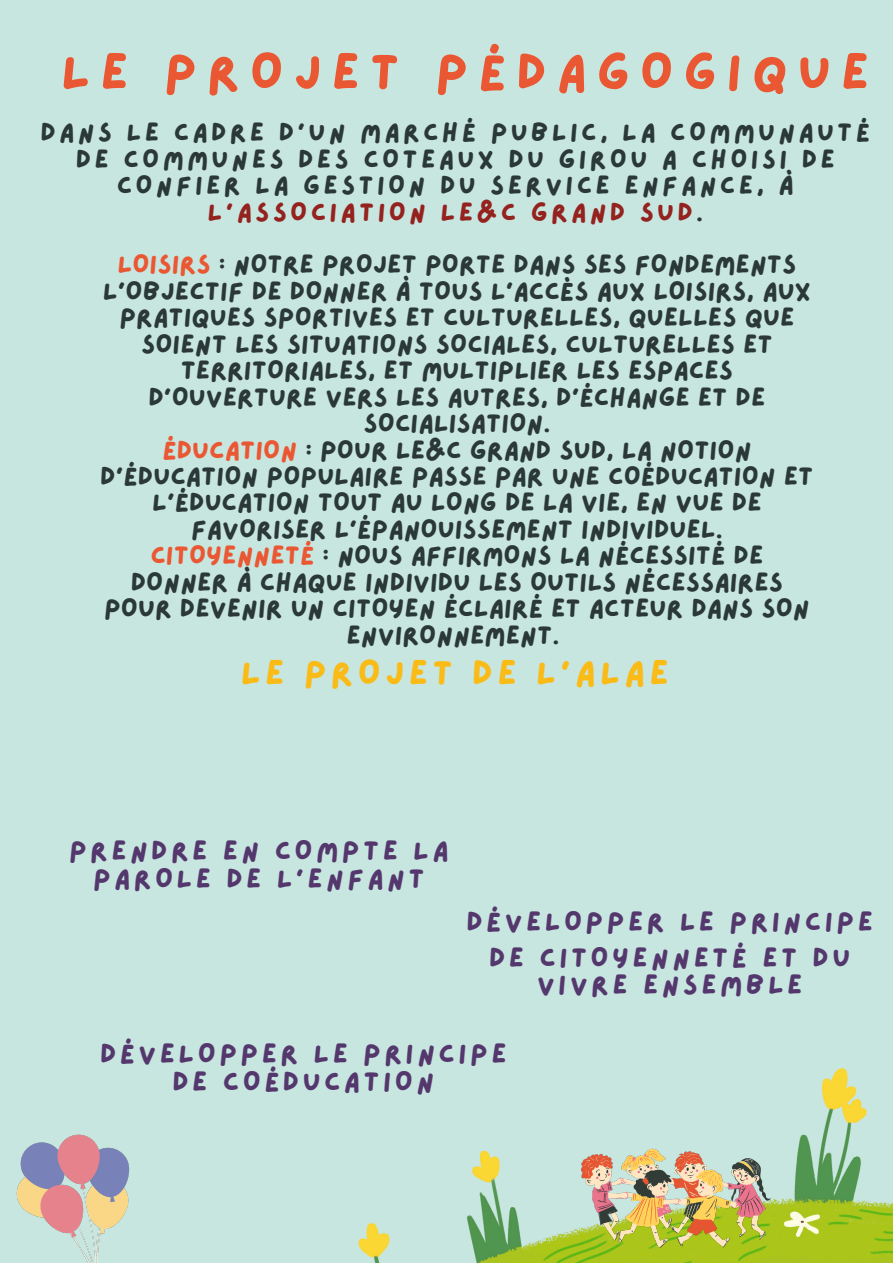
<style>
.page{position:relative;width:893px;height:1263px;background:#c8e6e0}
.page>*{position:absolute;margin:0;border:0;box-sizing:border-box;transform-origin:0 0}
.t1{font:52.05px "Lazydog";letter-spacing:.19em;color:#ea5833}
.t2{font:35.55px "Lazydog";letter-spacing:.12em;color:#fabb17}
.t3{font:28.05px/28.1px "Lazydog";letter-spacing:.12em;color:#54386d;text-align:center}
.t4{font:26.55px/26.4px "Lazydog";color:#2b3838;text-align:center}
.t5{font:26.55px/26.4px "Lazydog";letter-spacing:.12em;color:#2b3838;text-align:center}
.s1{color:#94221e}
.s2{color:#ea5833}
</style>
<div class="page">
<img style="left:358px;top:1068px;width:535px;height:195px">
<img style="left:16px;top:1134px;width:114px;height:129px">
<img style="left:578px;top:1145px;width:197px;height:106px">
<h1 class="t1" style="left:61px;top:47px;width:809px">LE PROJET PÉDAGOGIQUE</h1>
<p class="t5" style="left:40px;top:120px;width:831px">DANS LE CADRE D'UN MARCHÉ PUBLIC, LA COMMUNAUTÉ DE COMMUNES DES COTEAUX DU GIROU A CHOISI DE CONFIER LA GESTION DU SERVICE ENFANCE, À <span class="s1">L'ASSOCIATION LE&amp;C GRAND SUD</span>.</p>
<p class="t4" style="left:100px;top:253px;width:715px"><span class="s2">LOISIRS</span> : NOTRE PROJET PORTE DANS SES FONDEMENTS L'OBJECTIF DE DONNER À TOUS L'ACCÈS AUX LOISIRS, AUX PRATIQUES SPORTIVES ET CULTURELLES, QUELLES QUE SOIENT LES SITUATIONS SOCIALES, CULTURELLES ET TERRITORIALES, ET MULTIPLIER LES ESPACES D'OUVERTURE VERS LES AUTRES, D'ÉCHANGE ET DE SOCIALISATION.<br><span class="s2">ÉDUCATION</span> : POUR LE&amp;C GRAND SUD, LA NOTION D'ÉDUCATION POPULAIRE PASSE PAR UNE COÉDUCATION ET L'ÉDUCATION TOUT AU LONG DE LA VIE, EN VUE DE FAVORISER L'ÉPANOUISSEMENT INDIVIDUEL.<br><span class="s2">CITOYENNETÉ</span> : NOUS AFFIRMONS LA NÉCESSITÉ DE DONNER À CHAQUE INDIVIDU LES OUTILS NÉCESSAIRES POUR DEVENIR UN CITOYEN ÉCLAIRÉ ET ACTEUR DANS SON ENVIRONNEMENT.</p>
<p class="t2" style="left:241px;top:655px;width:429px">LE PROJET DE L'ALAE</p>
<p class="t3" style="left:69px;top:837px;width:381px">PRENDRE EN COMPTE LA<br>PAROLE DE L'ENFANT</p>
<p class="t3" style="left:466px;top:908px;width:408px">DÉVELOPPER LE PRINCIPE</p>
<p class="t3" style="left:489px;top:944px;width:363px">DE CITOYENNETÉ ET DU</p>
<p class="t3" style="left:537px;top:972px;width:267px">VIVRE ENSEMBLE</p>
<p class="t3" style="left:100px;top:1040px;width:408px">DÉVELOPPER LE PRINCIPE<br>DE COÉDUCATION</p>
</div>
